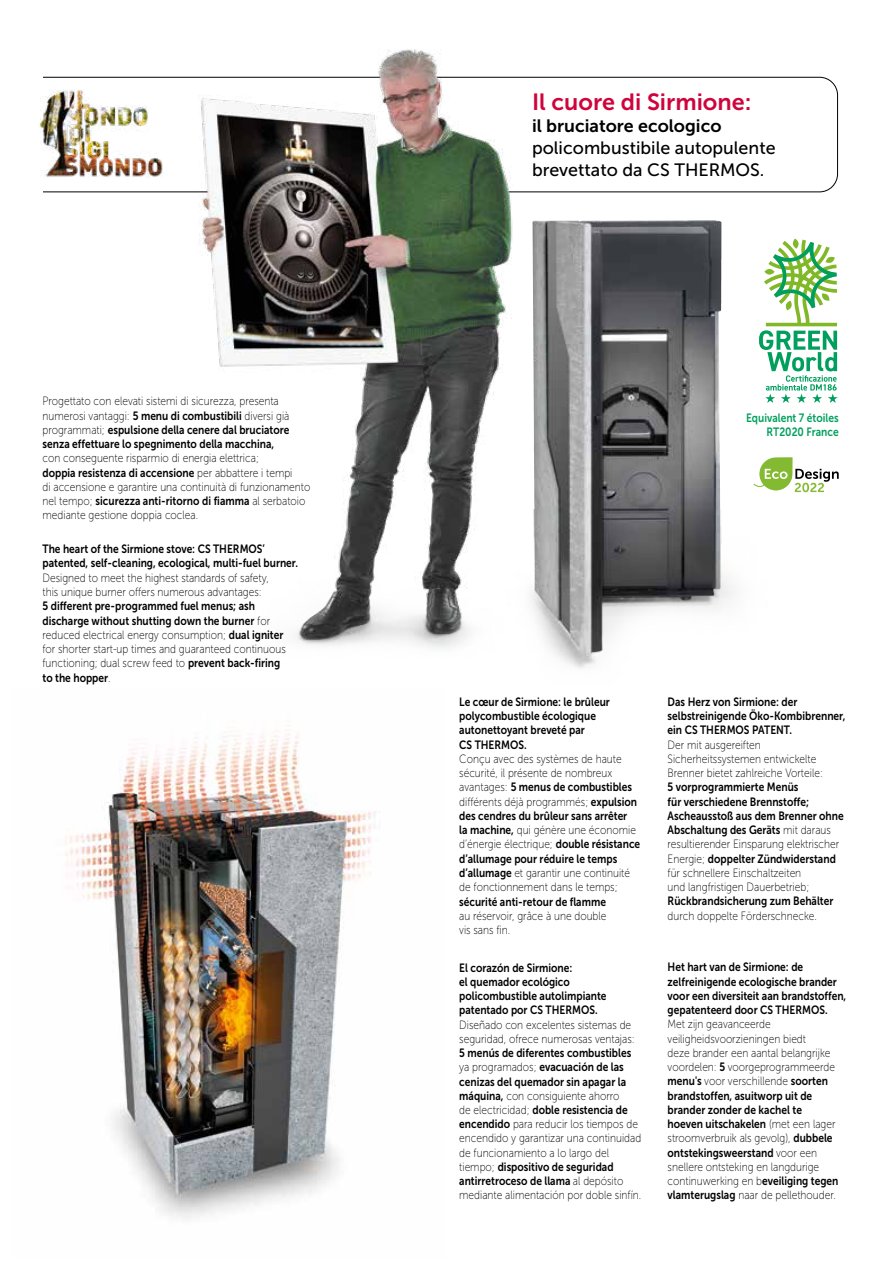
<style>
.page{position:relative;width:893px;height:1263px;background:#fff}
.page>*{position:absolute;margin:0;border:0;box-sizing:border-box;transform-origin:0 0}
.t1{font:23.4px "Museo Sans 700";color:#d0043c}
.t2{font:17.85px/21.9px "Museo Sans 500";color:#000}
.t3{font:17.85px "Museo Sans 700";color:#000}
.t4{font:12px/14.2px "Museo Sans 100";color:#000;scale:.85 1}
.t5{font:12px/14.2px "Museo Sans 700";color:#000;scale:.85 1}
.t6{font:12px/14.2px "Museo Sans 700";color:#009f5e;text-align:right;scale:.85 1}
.s1{font-family:"Museo Sans 700"}
.s2{font-family:"Museo Sans 100"}
</style>
<div class="page">
<img style="left:65px;top:729px;width:310px;height:490px">
<div style="left:0;top:77px;width:838px;height:115px;border:1px solid #000;border-radius:18px"></div>
<img style="left:173px;top:49px;width:345px;height:600px">
<div style="left:0;top:64px;width:43px;height:136px;background:#fff"></div>
<img style="left:40px;top:90px;width:123px;height:88px">
<svg style="left:759px;top:239px;width:79px;height:164px"></svg>
<img style="left:445px;top:510px;width:289px;height:158px">
<img style="left:532px;top:220px;width:182px;height:400px">
<svg style="left:753px;top:457px;width:86px;height:35px"></svg>
<p class="t4" style="left:43px;top:394px;width:292px">Progettato con elevati sistemi di sicurezza, presenta numerosi vantaggi: <span class="s1">5 menu di combustibili</span> diversi già</p>
<p class="t5" style="left:43px;top:422px;width:292px"><span class="s2">programmati;</span> espulsione della cenere dal bruciatore senza effettuare lo spegnimento della macchina,</p>
<p class="t4" style="left:43px;top:451px;width:256px">con conseguente risparmio di energia elettrica;</p>
<p class="t5" style="left:43px;top:465px;width:296px">doppia resistenza di accensione <span class="s2">per abbattere i tempi</span></p>
<p class="t4" style="left:43px;top:480px;width:317px">di accensione e garantire una continuità di funzionamento</p>
<p class="t5" style="left:43px;top:494px;width:311px"><span class="s2">nel tempo;</span> sicurezza anti-ritorno di fiamma <span class="s2">al serbatoio</span></p>
<p class="t4" style="left:43px;top:508px;width:185px">mediante gestione doppia coclea.</p>
<p class="t5" style="left:43px;top:542px;width:302px">The heart of the Sirmione stove: CS THERMOS’ patented, self-cleaning, ecological, multi-fuel burner.</p>
<p class="t4" style="left:43px;top:570px;width:268px">Designed to meet the highest standards of safety, this unique burner offers numerous advantages:</p>
<p class="t5" style="left:43px;top:599px;width:269px">5 different pre-programmed fuel menus; ash discharge without shutting down the burner <span class="s2">for</span></p>
<p class="t4" style="left:43px;top:628px;width:288px">reduced electrical energy consumption; <span class="s1">dual igniter </span>for shorter start-up times and guaranteed continuous functioning; dual screw feed to <span class="s1">prevent back-firing</span></p>
<p class="t5" style="left:43px;top:670px;width:82px">to the hopper<span class="s2">.</span></p>
<h1 class="t1" style="left:532px;top:89px;width:221px">Il cuore di Sirmione:</h1>
<h2 class="t3" style="left:532px;top:116px;width:191px">il bruciatore ecologico</h2>
<h2 class="t2" style="left:532px;top:137px;width:245px">policombustibile autopulente brevettato da CS THERMOS.</h2>
<p class="t6" style="left:746px;top:411px;width:111px">Equivalent 7 étoiles<br>RT2020 France</p>
<p class="t5" style="left:459px;top:695px;width:179px">Le cœur de Sirmione: le brûleur polycombustible écologique autonettoyant breveté par<br>CS THERMOS.</p>
<p class="t4" style="left:459px;top:752px;width:193px">Conçu avec des systèmes de haute sécurité, il présente de nombreux</p>
<p class="t5" style="left:459px;top:780px;width:205px"><span class="s2">avantages:</span> 5 menus de combustibles</p>
<p class="t4" style="left:459px;top:795px;width:211px">différents déjà programmés; <span class="s1">expulsion</span></p>
<p class="t5" style="left:459px;top:809px;width:199px">des cendres du brûleur sans arrêter</p>
<p class="t4" style="left:459px;top:823px;width:214px"><span class="s1">la machine,</span> qui génère une économie d’énergie électrique; <span class="s1">double résistance</span></p>
<p class="t5" style="left:459px;top:851px;width:187px">d’allumage pour réduire le temps</p>
<p class="t4" style="left:459px;top:866px;width:203px"><span class="s1">d’allumage</span> et garantir une continuité de fonctionnement dans le temps;</p>
<p class="t5" style="left:459px;top:894px;width:174px">sécurité anti-retour de flamme</p>
<p class="t4" style="left:459px;top:909px;width:175px">au réservoir, grâce à une double vis sans fin.</p>
<p class="t5" style="left:459px;top:960px;width:175px">El corazón de Sirmione:<br>el quemador ecológico policombustible autolimpiante patentado por CS THERMOS.</p>
<p class="t4" style="left:459px;top:1017px;width:208px">Diseñado con excelentes sistemas de seguridad, ofrece numerosas ventajas:</p>
<p class="t5" style="left:459px;top:1046px;width:204px">5 menús de diferentes combustibles <span class="s2">ya programados;</span> evacuación de las cenizas del quemador sin apagar la</p>
<p class="t4" style="left:459px;top:1089px;width:190px"><span class="s1">máquina,</span> con consiguiente ahorro</p>
<p class="t5" style="left:459px;top:1103px;width:200px"><span class="s2">de electricidad;</span> doble resistencia de</p>
<p class="t4" style="left:459px;top:1117px;width:216px"><span class="s1">encendido</span> para reducir los tiempos de encendido y garantizar una continuidad de funcionamiento a lo largo del</p>
<p class="t5" style="left:459px;top:1160px;width:195px"><span class="s2">tiempo;</span> dispositivo de seguridad antirretroceso de llama <span class="s2">al depósito</span></p>
<p class="t4" style="left:459px;top:1188px;width:216px">mediante alimentación por doble sinfín.</p>
<p class="t5" style="left:668px;top:695px;width:211px">Das Herz von Sirmione: der selbstreinigende Öko-Kombibrenner, ein CS THERMOS PATENT.</p>
<p class="t4" style="left:668px;top:737px;width:184px">Der mit ausgereiften<br>Sicherheitssystemen entwickelte<br>Brenner bietet zahlreiche Vorteile:</p>
<p class="t5" style="left:668px;top:780px;width:209px">5 vorprogrammierte Menüs<br>für verschiedene Brennstoffe;<br>Ascheausstoß aus dem Brenner ohne<br>Abschaltung des Geräts <span class="s2">mit daraus</span></p>
<p class="t4" style="left:668px;top:837px;width:203px">resultierender Einsparung elektrischer</p>
<p class="t5" style="left:668px;top:851px;width:199px"><span class="s2">Energie;</span> doppelter Zündwiderstand</p>
<p class="t4" style="left:668px;top:866px;width:168px">für schnellere Einschaltzeiten und langfristigen Dauerbetrieb;</p>
<p class="t5" style="left:668px;top:894px;width:197px">Rückbrandsicherung zum Behälter</p>
<p class="t4" style="left:668px;top:908px;width:177px">durch doppelte Förderschnecke.</p>
<p class="t5" style="left:668px;top:960px;width:212px">Het hart van de Sirmione: de zelfreinigende ecologische brander voor een diversiteit aan brandstoffen, gepatenteerd door CS THERMOS.</p>
<p class="t4" style="left:668px;top:1017px;width:198px">Met zijn geavanceerde veiligheidsvoorzieningen biedt<br>deze brander een aantal belangrijke voordelen: <span class="s1">5</span> voorgeprogrammeerde <span class="s1">menu's</span> voor verschillende <span class="s1">soorten</span></p>
<p class="t5" style="left:668px;top:1088px;width:199px">brandstoffen, asuitworp uit de brander zonder de kachel te hoeven uitschakelen <span class="s2">(met een lager</span></p>
<p class="t4" style="left:668px;top:1131px;width:196px">stroomverbruik als gevolg), <span class="s1">dubbele</span></p>
<p class="t5" style="left:668px;top:1145px;width:177px">ontstekingsweerstand <span class="s2">voor een</span></p>
<p class="t4" style="left:668px;top:1160px;width:202px">snellere ontsteking en langdurige continuwerking en b<span class="s1">eveiliging tegen vlamterugslag</span> naar de pellethouder.</p>
</div>
